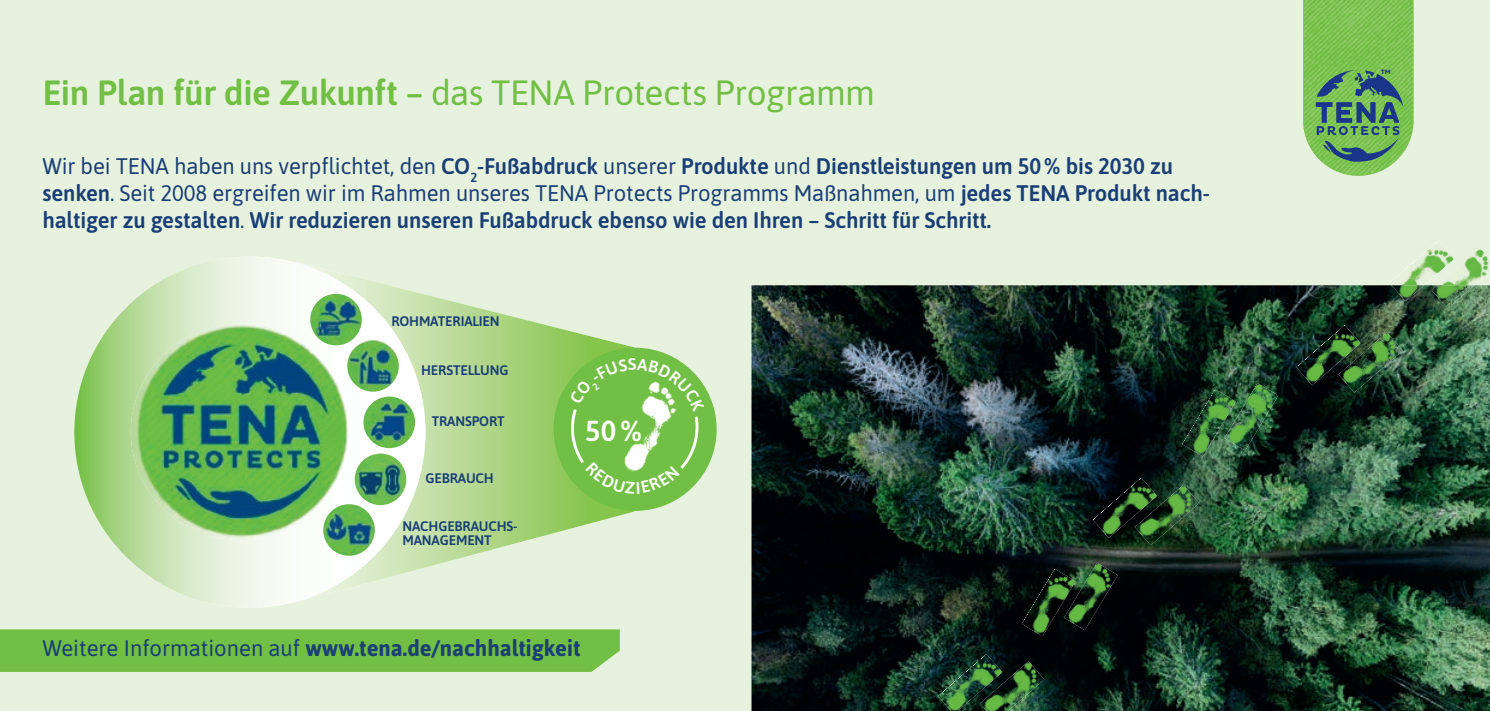
<style>
.page{position:relative;width:1490px;height:711px;background:#fff}
.page>*{position:absolute;margin:0;border:0;box-sizing:border-box;transform-origin:0 0}
.t1{font:35px "Asap";letter-spacing:-.01em;color:#71bf44}
.t2{font:600 29px "Asap";color:#fff}
.t3{font:600 22.5px/27px "Asap";letter-spacing:-.005em;color:#1a3f76}
.t4{font:700 22.5px "Asap";color:#1a3f76}
.t5{font:600 13.75px/13.8px "Asap";letter-spacing:-.01em;color:#1a3f76}
.t6{font:700 6.5px "Pluto Sans";color:#19368a}
.s1{font-weight:600}
.s2{font-weight:400}
</style>
<div class="page">
<div style="left:0;top:0;width:1489px;height:710px;background:#e7f2de"></div>
<img style="left:751px;top:285px;width:738px;height:425px">
<div style="left:0;top:629px;width:619px;height:42px;background:#71bf44"></div>
<svg style="left:1302px;top:0;width:111px;height:176px;background:#77b364"></svg>
<img style="left:1134px;top:484px;width:65px;height:61px">
<img style="left:1092px;top:477px;width:64px;height:60px">
<img style="left:1063px;top:562px;width:54px;height:68px">
<img style="left:1021px;top:568px;width:54px;height:68px">
<img style="left:1002px;top:660px;width:42px;height:50px">
<img style="left:937px;top:653px;width:65px;height:57px">
<svg style="left:425px;top:261px;width:209px;height:341px;background:#c4e1a9"></svg>
<svg style="left:74px;top:256px;width:351px;height:351px"></svg>
<img style="left:131px;top:324px;width:217px;height:215px">
<img style="left:323px;top:504px;width:52px;height:51px;border-radius:26px">
<img style="left:355px;top:453px;width:51px;height:52px;border-radius:26px">
<img style="left:363px;top:396px;width:52px;height:52px;border-radius:26px">
<img style="left:310px;top:294px;width:52px;height:51px;border-radius:26px">
<img style="left:347px;top:340px;width:52px;height:51px">
<div style="left:553px;top:347px;width:163px;height:163px;background:#71bf44;border-radius:50%"></div>
<img style="left:1224px;top:383px;width:54px;height:67px">
<img style="left:1181px;top:389px;width:54px;height:67px">
<img style="left:1338px;top:332px;width:64px;height:60px">
<img style="left:1296px;top:325px;width:64px;height:60px">
<img style="left:1453px;top:248px;width:36px;height:37px">
<img style="left:1431px;top:285px;width:43px;height:23px">
<img style="left:1389px;top:241px;width:64px;height:44px">
<img style="left:1391px;top:285px;width:32px;height:16px">
<svg style="left:1486px;top:0;width:4px;height:3px"></svg>
<svg style="left:569px;top:358px;width:135px;height:135px"></svg>
<h1 class="t1" style="left:42px;top:68px;width:834px"><span class="s1">Ein Plan für die Zukunft –</span> das TENA Protects Programm</h1>
<p class="t3" style="left:42px;top:152px;width:1168px"><span class="s2">Wir bei TENA haben uns verpflichtet, den</span> CO<sub>2</sub>-Fußabdruck <span class="s2">unserer</span> Produkte <span class="s2">und</span> Dienstleistungen um 50 % bis 2030 zu senken<span class="s2">. Seit 2008 ergreifen wir im Rahmen unseres TENA Protects Programms Maßnahmen, um</span> jedes TENA Produkt nach&shy;haltiger zu gestalten<span class="s2">.</span> Wir reduzieren unseren Fußabdruck ebenso wie den Ihren – Schritt für Schritt.</p>
<p class="t5" style="left:391px;top:313px;width:110px">ROHMATERIALIEN</p>
<p class="t5" style="left:421px;top:362px;width:89px">HERSTELLUNG</p>
<p class="t5" style="left:432px;top:414px;width:74px">TRANSPORT</p>
<p class="t5" style="left:425px;top:470px;width:70px">GEBRAUCH</p>
<p class="t5" style="left:402px;top:518px;width:116px">NACHGEBRAUCHS-<br>MANAGEMENT</p>
<p class="t2" style="left:585px;top:410px;width:58px">50 %</p>
<p class="t4" style="left:42px;top:634px;width:539px"><span class="s2">Weitere Informationen auf</span> www.tena.de/nachhaltigkeit</p>
<p class="t6" style="left:1380px;top:68px;width:11px">TM</p>
</div>
